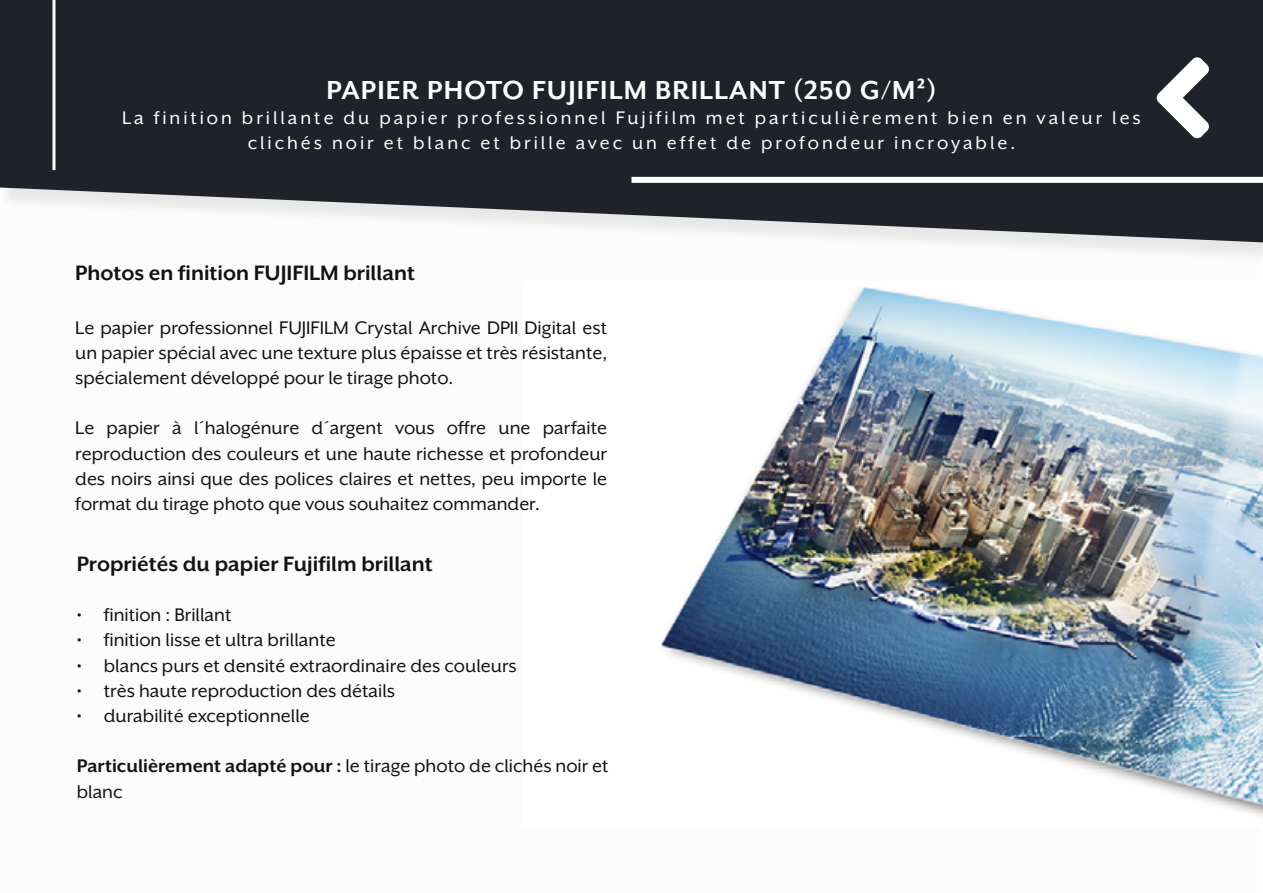
<style>
.page{position:relative;width:1263px;height:893px;background:#fff}
.page>*{position:absolute;margin:0;border:0;box-sizing:border-box;transform-origin:0 0}
.t1{font:700 30px "Mr Eaves XL San OT";letter-spacing:.04em;color:#fff}
.t2{font:700 24px "Mr Eaves XL San OT";color:#121212}
.t3{font:21px/25.2px "Mr Eaves XL San OT";color:#121212;text-align:justify}
.t4{font:21px/25.2px "Mr Eaves XL San OT";letter-spacing:.14em;color:#fff;text-align:center}
.s1{font-weight:700}
</style>
<div class="page">
<div style="left:0;top:5px;width:1263px;height:258px;background:#000;opacity:.08"></div>
<svg style="left:0;top:0;width:1263px;height:242px;background:#383a40"></svg>
<svg style="left:1157px;top:57px;width:52px;height:81px"></svg>
<svg style="left:52px;top:0;width:4px;height:170px"></svg>
<div style="left:631px;top:177px;width:632px;height:6px;background:#fff"></div>
<img style="left:660px;top:286px;width:603px;height:531px">
<h1 class="t1" style="left:327px;top:73px;width:611px">PAPIER PHOTO FUJIFILM BRILLANT (250 G/M²)</h1>
<p class="t4" style="left:122px;top:105px;width:1020px">La finition brillante du papier professionnel Fujifilm met particulièrement bien en valeur les clichés noir et blanc et brille avec un effet de profondeur incroyable.</p>
<p class="t2" style="left:75px;top:259px;width:341px">Photos en finition FUJIFILM brillant</p>
<p class="t3" style="left:75px;top:315px;width:533px">Le papier professionnel FUJIFILM Crystal Archive DPII Digital est un papier spécial avec une texture plus épaisse et très résistante, spécialement développé pour le tirage photo.</p>
<p class="t3" style="left:75px;top:416px;width:533px">Le papier à l´halogénure d´argent vous offre une parfaite reproduction des couleurs et une haute richesse et profondeur des noirs ainsi que des polices claires et nettes, peu importe le format du tirage photo que vous souhaitez commander.</p>
<p class="t2" style="left:77px;top:550px;width:358px">Propriétés du papier Fujifilm brillant</p>
<p class="t3" style="left:77px;top:602px;width:156px">• finition : Brillant</p>
<p class="t3" style="left:77px;top:628px;width:260px">• finition lisse et ultra brillante</p>
<p class="t3" style="left:77px;top:653px;width:442px">• blancs purs et densité extraordinaire des couleurs</p>
<p class="t3" style="left:77px;top:678px;width:320px">• très haute reproduction des détails</p>
<p class="t3" style="left:77px;top:703px;width:235px">• durabilité exceptionnelle</p>
<p class="t3" style="left:77px;top:754px;width:533px"><span class="s1">Particulièrement adapté pour :</span> le tirage photo de clichés noir et blanc</p>
</div>
